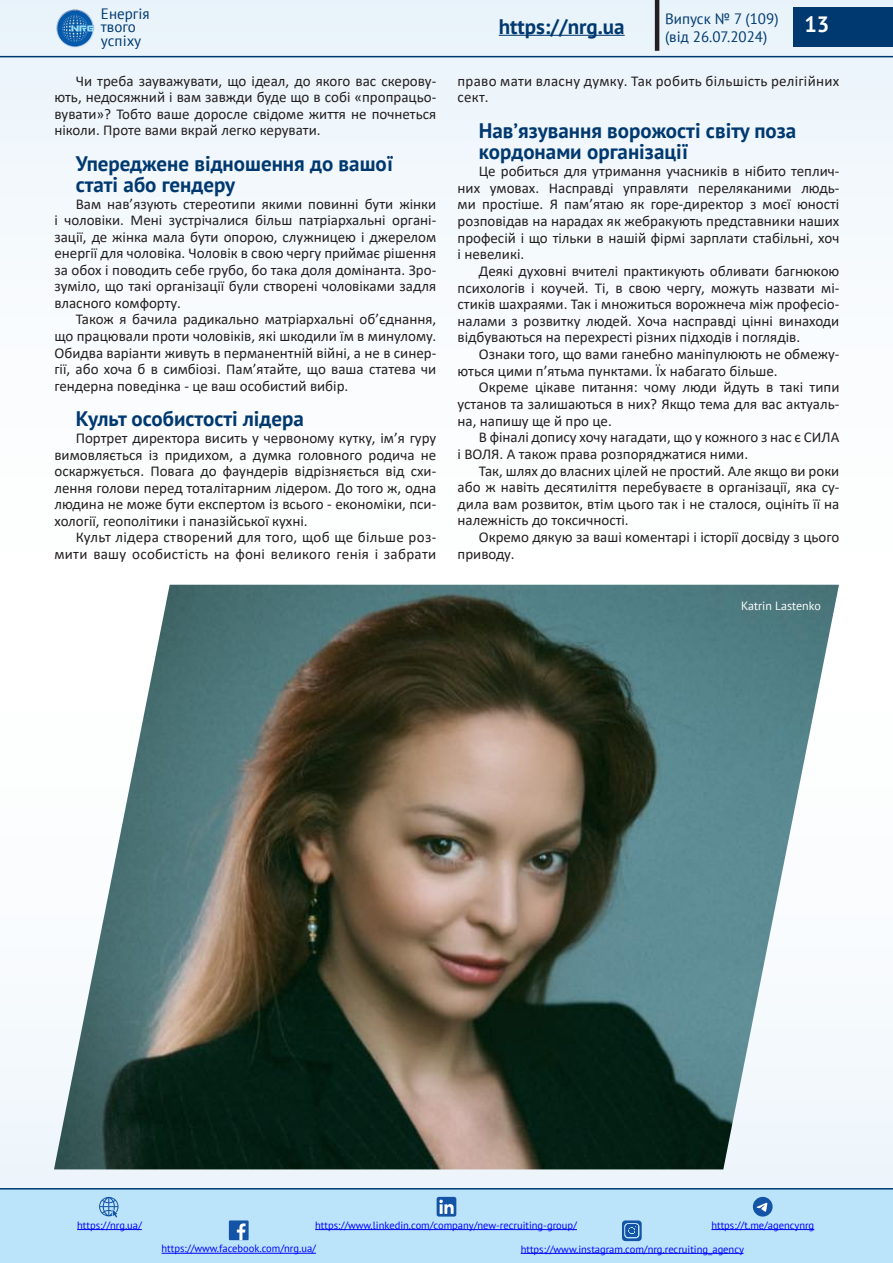
<style>
.page{position:relative;width:893px;height:1263px;background:#fff}
.page>*{position:absolute;margin:0;border:0;box-sizing:border-box;transform-origin:0 0}
.t1{font:700 22.05px "PT Sans";color:#fff}
.t2{font:700 21px/21px "PT Sans";color:#003970}
.t3{font:15px/16.5px "Calibri";color:#231f20;text-align:justify}
.t4{font:15px/16.5px "Calibri";letter-spacing:.02em;color:#231f20;text-align:right}
.t5{font:15px/13.5px "PT Sans";color:#003970}
.t6{font:12px "PT Sans";color:#fff}
.t7{font:10.5px "PT Sans";color:#00f}
</style>
<div class="page">
<div style="left:0;top:0;width:893px;height:631px;background:linear-gradient(to right,#f6fafd,#f6fafd)"></div>
<div style="left:0;top:632px;width:893px;height:631px;background:#f6fafd"></div>
<svg style="left:0;top:0;width:1px;height:631px"></svg>
<hr style="left:0;top:632px;width:1px;height:631px;background:#fafcfe">
<div style="left:0;top:1189px;width:893px;height:74px;background:#bbe4fa"></div>
<svg style="left:99px;top:1197px;width:20px;height:20px"></svg>
<div style="left:229px;top:1220px;width:20px;height:20px;background:#1354a6"></div>
<svg style="left:237px;top:1223px;width:9px;height:17px"></svg>
<div style="left:437px;top:1197px;width:19px;height:19px;background:#1354a6;border-radius:2px"></div>
<svg style="left:439px;top:1199px;width:15px;height:15px"></svg>
<svg style="left:622px;top:1220px;width:20px;height:21px"></svg>
<div style="left:753px;top:1197px;width:20px;height:19px;background:#1354a6;border-radius:50%"></div>
<svg style="left:757px;top:1203px;width:10px;height:9px"></svg>
<img style="left:54px;top:6px;width:41px;height:42px">
<hr style="left:655px;top:0;width:4px;height:51px;background:#231f20">
<div style="left:793px;top:7px;width:100px;height:40px;background:#003970"></div>
<hr style="left:0;top:56px;width:893px;height:1px;background:#003970">
<hr style="left:0;top:1188px;width:893px;height:1px;background:#003970">
<hr style="left:77px;top:1229px;width:65px;height:1px;background:#00f">
<hr style="left:315px;top:1229px;width:262px;height:1px;background:#00f">
<hr style="left:521px;top:1253px;width:222px;height:1px;background:#00f">
<hr style="left:711px;top:1229px;width:103px;height:1px;background:#00f">
<hr style="left:162px;top:1253px;width:154px;height:1px;background:#00f">
<hr style="left:499px;top:35px;width:126px;height:1px;background:#003970">
<img style="left:54px;top:585px;width:785px;height:584px">
<p class="t5" style="left:101px;top:6px;width:50px">Енергія твого успіху</p>
<p class="t5" style="left:665px;top:9px;width:115px;line-height:18px">Випуск № 7 (109) (від 26.07.2024)</p>
<h1 class="t1" style="left:804px;top:10px;width:27px">13</h1>
<h2 class="t2" style="left:499px;top:15px;width:127px">https://nrg.ua</h2>
<p class="t3" style="left:54px;top:72px;width:383px;text-indent:21px">Чи треба зауважувати, що ідеал, до якого вас скерову&shy;ють, недосяжний і вам завжди буде що в собі «пропрацьо&shy;вувати»? Тобто ваше доросле свідоме життя не почнеться ніколи. Проте вами вкрай легко керувати.</p>
<p class="t2" style="left:76px;top:153px;width:319px">Упереджене відношення до вашої статі або гендеру</p>
<p class="t3" style="left:54px;top:195px;width:383px;text-indent:21px">Вам навʼязують стереотипи якими повинні бути жінки і чоловіки. Мені зустрічалися більш патріархальні органі&shy;зації, де жінка мала бути опорою, служницею і джерелом енергії для чоловіка. Чоловік в свою чергу приймає рішення за обох і поводить себе грубо, бо така доля домінанта. Зро&shy;зуміло, що такі організації були створені чоловіками задля власного комфорту.</p>
<p class="t3" style="left:54px;top:311px;width:383px;text-indent:21px">Також я бачила радикально матріархальні об’єднання, що працювали проти чоловіків, які шкодили їм в минулому.<br>Обидва варіанти живуть в перманентній війні, а не в синер&shy;гії, або хоча б в симбіозі. Пам’ятайте, що ваша статева чи гендерна поведінка - це ваш особистий вибір.</p>
<p class="t2" style="left:76px;top:408px;width:230px">Культ особистості лідера</p>
<p class="t3" style="left:54px;top:429px;width:383px;text-indent:21px">Портрет директора висить у червоному кутку, ім’я гуру вимовляється із придихом, а думка головного родича не оскаржується. Повага до фаундерів відрізняється від схи&shy;лення голови перед тоталітарним лідером. До того ж, одна людина не може бути експертом із всього - економіки, пси&shy;хології, геополітики і паназійської кухні.</p>
<p class="t4" style="left:54px;top:528px;width:383px">Культ лідера створений для того, щоб ще більше роз&shy;мити вашу особистість на фоні великого генія і забрати</p>
<p class="t4" style="left:458px;top:72px;width:383px;text-align:left">право мати власну думку. Так робить більшість релігійних сект.</p>
<p class="t2" style="left:479px;top:120px;width:319px">Навʼязування ворожості світу поза кордонами організації</p>
<p class="t3" style="left:458px;top:162px;width:383px;text-indent:21px">Це робиться для утримання учасників в нібито теплич&shy;них умовах. Насправді управляти переляканими людь&shy;ми простіше. Я пам’ятаю як горе-директор з моєї юності розповідав на нарадах як жебракують представники наших професій і що тільки в нашій фірмі зарплати стабільні, хоч і невеликі.</p>
<p class="t3" style="left:458px;top:262px;width:383px;text-indent:21px">Деякі духовні вчителі практикують обливати багнюкою психологів і коучей. Ті, в свою чергу, можуть назвати мі&shy;стиків шахраями. Так і множиться ворожнеча між професіо&shy;налами з розвитку людей. Хоча насправді цінні винаходи відбуваються на перехресті різних підходів і поглядів.</p>
<p class="t3" style="left:458px;top:345px;width:383px;text-indent:21px">Ознаки того, що вами ганебно маніпулюють не обмежу&shy;ються цими пʼятьма пунктами. Їх набагато більше.</p>
<p class="t3" style="left:458px;top:379px;width:383px;text-indent:21px">Окреме цікаве питання: чому люди йдуть в такі типи установ та залишаються в них? Якщо тема для вас актуаль&shy;на, напишу ще й про це.</p>
<p class="t3" style="left:458px;top:429px;width:383px;text-indent:21px">В фіналі допису хочу нагадати, що у кожного з нас є СИЛА і ВОЛЯ. А також права розпоряджатися ними.</p>
<p class="t3" style="left:458px;top:462px;width:383px;text-indent:21px">Так, шлях до власних цілей не простий. Але якщо ви роки або ж навіть десятиліття перебуваєте в організації, яка су&shy;дила вам розвиток, втім цього так і не сталося, оцініть її на належність до токсичності.</p>
<p class="t3" style="left:458px;top:528px;width:383px;text-indent:21px">Окремо дякую за ваші коментарі і історії досвіду з цього приводу.</p>
<p class="t6" style="left:741px;top:598px;width:81px">Katrin Lastenko</p>
<p class="t7" style="left:77px;top:1218px;width:66px">https://nrg.ua/</p>
<p class="t7" style="left:315px;top:1218px;width:263px">https://www.linkedin.com/company/new-recruiting-group/</p>
<p class="t7" style="left:521px;top:1242px;width:225px">https://www.instagram.com/nrg.recruiting_agency</p>
<p class="t7" style="left:711px;top:1218px;width:104px">https://t.me/agencynrg</p>
<p class="t7" style="left:162px;top:1242px;width:156px">https://www.facebook.com/nrg.ua/</p>
</div>
